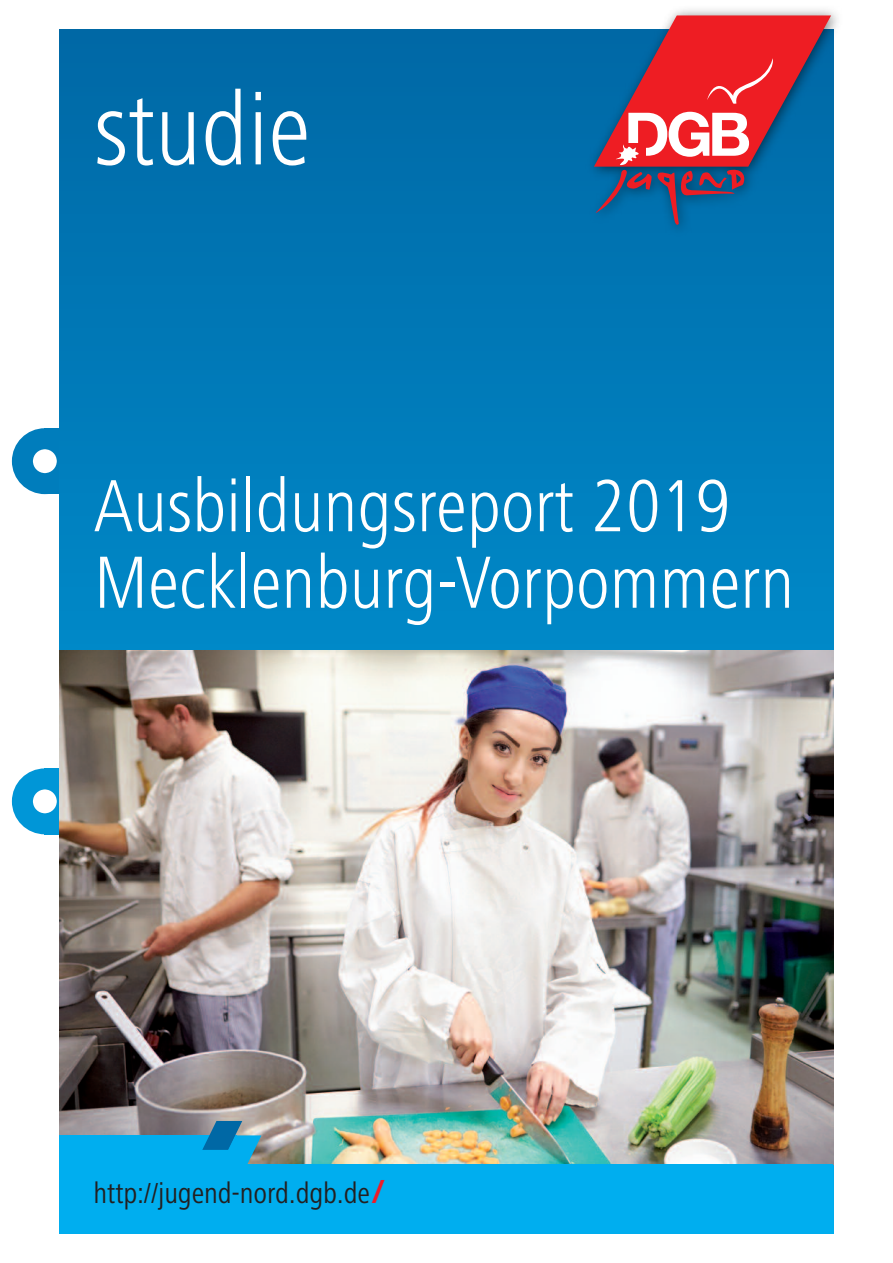
<style>
.page{position:relative;width:893px;height:1263px;background:#fff}
.page>*{position:absolute;margin:0;border:0;box-sizing:border-box;transform-origin:0 0}
.t1{font:300 condensed 105px "Frutiger Next LT";letter-spacing:-.005em;color:#fff}
.t2{font:300 condensed 76.5px/76.5px "Frutiger Next LT";letter-spacing:-.005em;color:#fff}
.t3{font:condensed 30px "Frutiger Next LT";letter-spacing:-.005em;color:#231f20}
.s1{font-weight:700;font-stretch:normal;font-size:34.5px;color:#ee1c28}
</style>
<div class="page">
<svg style="left:12px;top:428px;width:48px;height:66px"></svg>
<svg style="left:12px;top:768px;width:48px;height:66px"></svg>
<svg style="left:60px;top:30px;width:773px;height:621px;background:#0079b8"></svg>
<img style="left:60px;top:651px;width:773px;height:513px">
<img style="left:540px;top:9px;width:297px;height:259px">
<svg style="left:594px;top:15px;width:237px;height:210px;background:#7d5574"></svg>
<div style="left:60px;top:1135px;width:177px;height:35px;background:#00aeef"></div>
<svg style="left:202px;top:1121px;width:59px;height:43px"></svg>
<div style="left:60px;top:1164px;width:773px;height:69px;background:#00aeef"></div>
<h1 class="t1" style="left:94px;top:94px;width:219px">studie</h1>
<p class="t2" style="left:94px;top:476px;width:702px">Ausbildungsreport 2019<br>Mecklenburg-Vorpommern</p>
<p class="t3" style="left:94px;top:1183px;width:292px">http://jugend-nord.dgb.de<span class="s1">/</span></p>
</div>
